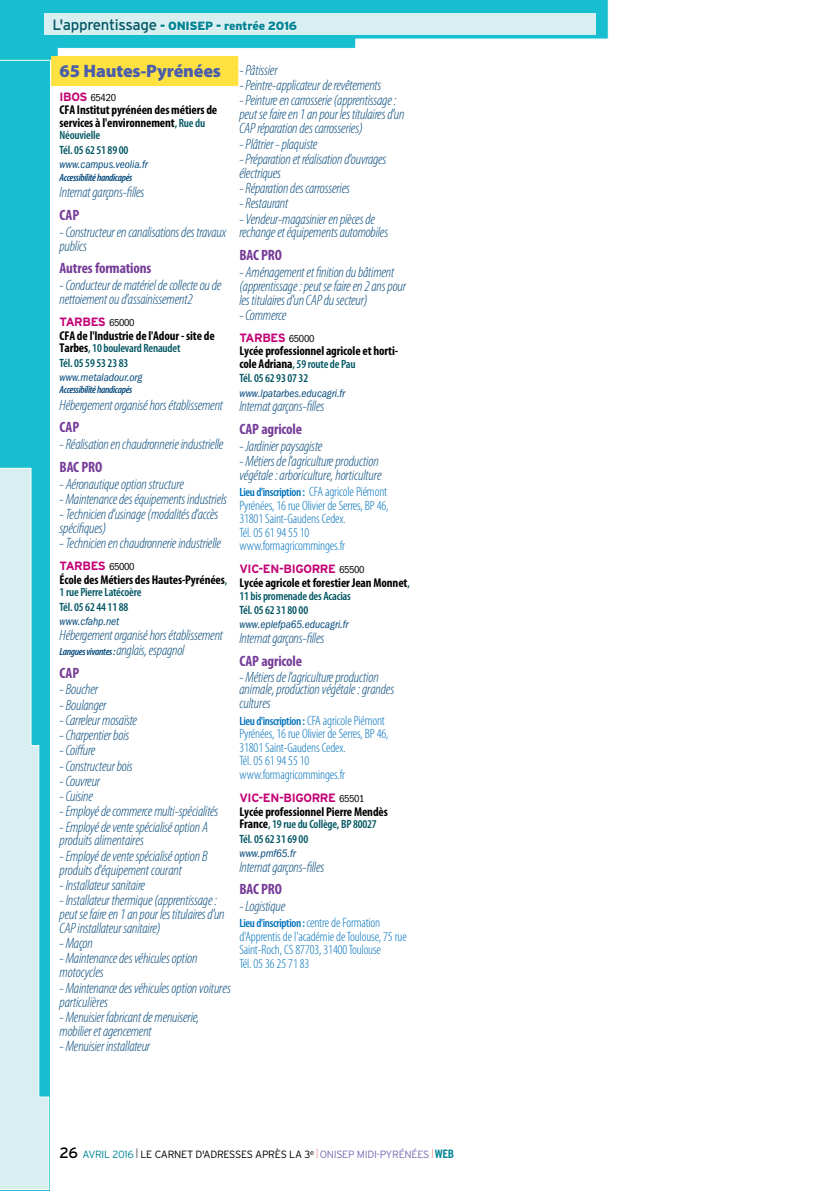
<style>
.page{position:relative;width:830px;height:1191px;background:#fff}
.page>*{position:absolute;margin:0;border:0;box-sizing:border-box;transform-origin:0 0}
.t1{font:900 18px "Myriad Pro";letter-spacing:-.01em;color:#4b5eaa}
.t2{font:italic 300 condensed 15px/14px "Myriad Pro";letter-spacing:-.015em;color:#04497b}
.t3{font:700 condensed 15px "Myriad Pro";letter-spacing:-.01em;color:#753c97}
.t4{font:300 condensed 13.5px/13.5px "Myriad Pro";letter-spacing:-.01em;color:#0072bc}
.t5{font:700 condensed 12.75px/12.5px "Myriad Pro";letter-spacing:-.01em;color:#000}
.t6{font:600 condensed 12px/14.5px "Myriad Pro";letter-spacing:-.015em;color:#005562}
.t7{font:600 condensed 12px "Myriad Pro";letter-spacing:-.03em;color:#0072bc}
.t8{font:700 12px "Interstate";letter-spacing:-.03em;color:#c40075}
.t9{font:900 12px "Interstate";letter-spacing:-.025em;color:#008495}
.t10{font:italic condensed 11.25px "ITC Franklin Gothic Std";letter-spacing:-.005em;color:#04497b}
.t11{font:italic 600 condensed 10.5px "Myriad Pro";letter-spacing:-.03em;color:#04497b}
.t12{font:300 10.5px "Interstate";letter-spacing:-.03em;color:#7670b4}
.t13{font:300 10.5px "Interstate";letter-spacing:-.03em;color:#008495}
.t14{font:300 10.5px "Interstate";color:#000}
.t15{font:condensed 10.5px "ITC Franklin Gothic Std";letter-spacing:-.03em;color:#000}
.s1{font-weight:400;font-size:15px;color:#005562}
.s2{font-family:"Interstate";font-weight:700;font-stretch:normal;font-size:12px;color:#c40075}
.s3{font-weight:600;font-size:12px;color:#005562}
.s4{font-family:"ITC Franklin Gothic Std";font-weight:400;font-stretch:condensed;font-size:10.5px;color:#000}
.s5{font-weight:700;font-size:12.75px;color:#000}
.s6{font-weight:300;font-size:15px}
.s7{font-weight:300;font-size:13.5px}
.s8{font-weight:400;font-size:15px;color:#000}
.s9{font-size:13.5px;color:#000}
.s10{color:#000}
.s11{font-size:13.5px;color:#e76f70}
.s12{font-weight:700;font-stretch:condensed;font-size:12px;color:#008495}
</style>
<div class="page">
<div style="left:0;top:0;width:49px;height:1191px;background:#16becf"></div>
<svg style="left:0;top:467px;width:49px;height:723px"></svg>
<svg style="left:0;top:0;width:608px;height:61px"></svg>
<div style="left:51px;top:56px;width:187px;height:30px;background:#ffe240"></div>
<p class="t9" style="left:52px;top:19px;width:246px"><span class="s1">L'apprentissage</span> - ONISEP - rentrée 2016</p>
<p class="t1" style="left:60px;top:61px;width:163px">65 Hautes-Pyrénées</p>
<p class="t15" style="left:60px;top:91px;width:58px"><span class="s2">IBOS</span> 65420</p>
<p class="t5" style="left:60px;top:104px;width:159px">CFA Institut pyrénéen des métiers de services à l'environnement<span class="s3">, Rue du</span></p>
<p class="t6" style="left:60px;top:128px;width:70px">Néouvielle<br>Tél. 05 62 51 89 00</p>
<p class="t10" style="left:60px;top:158px;width:90px">www.campus.veolia.fr</p>
<p class="t11" style="left:60px;top:171px;width:74px">Accessibilité handicapés</p>
<p class="t2" style="left:60px;top:186px;width:86px">Internat garçons-filles</p>
<p class="t3" style="left:60px;top:205px;width:21px">CAP</p>
<p class="t2" style="left:60px;top:225px;width:168px">- Constructeur en canalisations des travaux publics</p>
<p class="t3" style="left:60px;top:259px;width:93px">Autres formations</p>
<p class="t2" style="left:60px;top:278px;width:163px">- Conducteur de matériel de collecte ou de nettoiement ou d'assainissement2</p>
<p class="t8" style="left:60px;top:314px;width:76px">TARBES <span class="s4">65000</span></p>
<p class="t5" style="left:60px;top:329px;width:157px">CFA de l'Industrie de l'Adour - site de</p>
<p class="t6" style="left:60px;top:341px;width:122px"><span class="s5">Tarbes</span>, 10 boulevard Renaudet<br>Tél. 05 59 53 23 83</p>
<p class="t10" style="left:60px;top:371px;width:84px">www.metaladour.org</p>
<p class="t11" style="left:60px;top:384px;width:74px">Accessibilité handicapés</p>
<p class="t2" style="left:60px;top:398px;width:165px">Hébergement organisé hors établissement</p>
<p class="t3" style="left:60px;top:418px;width:21px">CAP</p>
<p class="t2" style="left:60px;top:438px;width:165px">- Réalisation en chaudronnerie industrielle</p>
<p class="t3" style="left:60px;top:457px;width:44px">BAC PRO</p>
<p class="t2" style="left:60px;top:477px;width:126px">- Aéronautique option structure</p>
<p class="t2" style="left:60px;top:492px;width:169px">- Maintenance des équipements industriels</p>
<p class="t2" style="left:60px;top:507px;width:160px">- Technicien d'usinage (modalités d'accès spécifiques)</p>
<p class="t2" style="left:60px;top:537px;width:163px">- Technicien en chaudronnerie industrielle</p>
<p class="t8" style="left:60px;top:558px;width:76px">TARBES <span class="s4">65000</span></p>
<p class="t5" style="left:60px;top:573px;width:169px">École des Métiers des Hautes-Pyrénées<span class="s3">,</span></p>
<p class="t6" style="left:60px;top:585px;width:83px">1 rue Pierre Latécoère<br>Tél. 05 62 44 11 88</p>
<p class="t10" style="left:60px;top:615px;width:61px">www.cfahp.net</p>
<p class="t2" style="left:60px;top:628px;width:165px">Hébergement organisé hors établissement</p>
<p class="t11" style="left:60px;top:646px;width:126px">Langues vivantes : <span class="s6">anglais, espagnol</span></p>
<p class="t3" style="left:60px;top:663px;width:21px">CAP</p>
<p class="t2" style="left:60px;top:683px;width:40px">- Boucher</p>
<p class="t2" style="left:60px;top:698px;width:48px">- Boulanger</p>
<p class="t2" style="left:60px;top:713px;width:79px">- Carreleur mosaïste</p>
<p class="t2" style="left:60px;top:728px;width:71px">- Charpentier bois</p>
<p class="t2" style="left:60px;top:744px;width:37px">- Coiffure</p>
<p class="t2" style="left:60px;top:759px;width:75px">- Constructeur bois</p>
<p class="t2" style="left:60px;top:774px;width:42px">- Couvreur</p>
<p class="t2" style="left:60px;top:789px;width:35px">- Cuisine</p>
<p class="t2" style="left:60px;top:804px;width:160px">- Employé de commerce multi-spécialités</p>
<p class="t2" style="left:60px;top:820px;width:150px">- Employé de vente spécialisé option A produits alimentaires</p>
<p class="t2" style="left:60px;top:849px;width:149px">- Employé de vente spécialisé option B produits d'équipement courant</p>
<p class="t2" style="left:60px;top:878px;width:87px">- Installateur sanitaire</p>
<p class="t2" style="left:60px;top:893px;width:166px">- Installateur thermique (apprentissage: peut se faire en 1 an pour les titulaires d'un<br>CAP installateur sanitaire)</p>
<p class="t2" style="left:60px;top:936px;width:35px">- Maçon</p>
<p class="t2" style="left:60px;top:952px;width:139px">- Maintenance des véhicules option motocycles</p>
<p class="t2" style="left:60px;top:981px;width:173px">- Maintenance des véhicules option voitures particulières</p>
<p class="t2" style="left:60px;top:1010px;width:141px">- Menuisier fabricant de menuiserie, mobilier et agencement</p>
<p class="t2" style="left:60px;top:1039px;width:92px">- Menuisier installateur</p>
<p class="t2" style="left:239px;top:63px;width:40px">- Pâtissier</p>
<p class="t2" style="left:239px;top:79px;width:143px">- Peintre-applicateur de revêtements</p>
<p class="t2" style="left:239px;top:94px;width:166px">- Peinture en carrosserie (apprentissage: peut se faire en 1 an pour les titulaires d'un<br>CAP réparation des carrosseries)</p>
<p class="t2" style="left:239px;top:137px;width:80px">- Plâtrier - plaquiste</p>
<p class="t2" style="left:239px;top:152px;width:148px">- Préparation et réalisation d'ouvrages électriques</p>
<p class="t2" style="left:239px;top:181px;width:112px">- Réparation des carrosseries</p>
<p class="t2" style="left:239px;top:197px;width:50px">- Restaurant</p>
<p class="t2" style="left:239px;top:212px;width:150px">- Vendeur-magasinier en pièces de rechange et équipements automobiles</p>
<p class="t3" style="left:239px;top:245px;width:44px">BAC PRO</p>
<p class="t2" style="left:239px;top:265px;width:168px">- Aménagement et finition du bâtiment (apprentissage: peut se faire en 2 ans pour les titulaires d'un CAP du secteur)</p>
<p class="t2" style="left:239px;top:308px;width:48px">- Commerce</p>
<p class="t8" style="left:239px;top:330px;width:76px">TARBES <span class="s4">65000</span></p>
<p class="t5" style="left:239px;top:345px;width:160px">Lycée professionnel agricole et horti-</p>
<p class="t6" style="left:239px;top:357px;width:118px"><span class="s5">cole Adriana</span>, 59 route de Pau<br>Tél. 05 62 93 07 32</p>
<p class="t10" style="left:239px;top:386px;width:107px">www.lpatarbes.educagri.fr</p>
<p class="t2" style="left:239px;top:400px;width:86px">Internat garçons-filles</p>
<p class="t3" style="left:239px;top:419px;width:64px">CAP agricole</p>
<p class="t2" style="left:239px;top:439px;width:84px">- Jardinier paysagiste</p>
<p class="t2" style="left:239px;top:454px;width:144px">- Métiers de l'agriculture production végétale : arboriculture, horticulture</p>
<p class="t7" style="left:239px;top:485px;width:149px">Lieu d'inscription : <span class="s7">CFA agricole Piémont</span></p>
<p class="t4" style="left:239px;top:498px;width:150px">Pyrénées, 16 rue Olivier de Serres, BP 46,<br>31801 Saint-Gaudens Cedex.<br>Tél. 05 61 94 55 10 www.formagricomminges.fr</p>
<p class="t8" style="left:239px;top:562px;width:127px">VIC-EN-BIGORRE <span class="s4">65500</span></p>
<p class="t5" style="left:239px;top:576px;width:172px">Lycée agricole et forestier Jean Monnet<span class="s3">,</span></p>
<p class="t6" style="left:239px;top:588px;width:113px">11 bis promenade des Acacias<br>Tél. 05 62 31 80 00</p>
<p class="t10" style="left:239px;top:618px;width:111px">www.eplefpa65.educagri.fr</p>
<p class="t2" style="left:239px;top:631px;width:86px">Internat garçons-filles</p>
<p class="t3" style="left:239px;top:651px;width:64px">CAP agricole</p>
<p class="t2" style="left:239px;top:672px;width:156px;line-height:12px">- Métiers de l'agriculture production animale, production végétale : grandes</p>
<p class="t2" style="left:239px;top:697px;width:33px">cultures</p>
<p class="t7" style="left:239px;top:714px;width:147px">Lieu d'inscription : <span class="s7">CFA agricole Piémont</span></p>
<p class="t4" style="left:239px;top:727px;width:150px">Pyrénées, 16 rue Olivier de Serres, BP 46,<br>31801 Saint-Gaudens Cedex.<br>Tél. 05 61 94 55 10 www.formagricomminges.fr</p>
<p class="t8" style="left:239px;top:790px;width:127px">VIC-EN-BIGORRE <span class="s4">65501</span></p>
<p class="t5" style="left:239px;top:805px;width:150px">Lycée professionnel Pierre Mendès</p>
<p class="t6" style="left:239px;top:817px;width:139px"><span class="s5">France</span>, 19 rue du Collège, BP 80027<br>Tél. 05 62 31 69 00</p>
<p class="t10" style="left:239px;top:846px;width:58px">www.pmf65.fr</p>
<p class="t2" style="left:239px;top:860px;width:86px">Internat garçons-filles</p>
<p class="t3" style="left:239px;top:879px;width:44px">BAC PRO</p>
<p class="t2" style="left:239px;top:899px;width:47px">- Logistique</p>
<p class="t7" style="left:239px;top:916px;width:142px">Lieu d'inscription : <span class="s7">centre de Formation</span></p>
<p class="t4" style="left:239px;top:929px;width:169px">d'Apprentis de l'académie de Toulouse, 75 rue<br>Saint-Roch, CS 87703, 31400 Toulouse<br>Tél. 05 36 25 71 83</p>
<p class="t13" style="left:60px;top:1147px;width:122px"><span class="s8">26</span> AVRIL 2016 <span class="s9">L</span> <span class="s10">LE CARNET</span></p>
<p class="t14" style="left:195px;top:1147px;width:35px">D'ADRESSES</p>
<p class="t12" style="left:255px;top:1147px;width:200px"><span class="s10">APRÈS LA 3</span><sup>E</sup> <span class="s11">L</span> ONISEP MI DI-PYRÉN ÉES <span class="s11">L</span> <span class="s12">Web</span></p>
</div>
